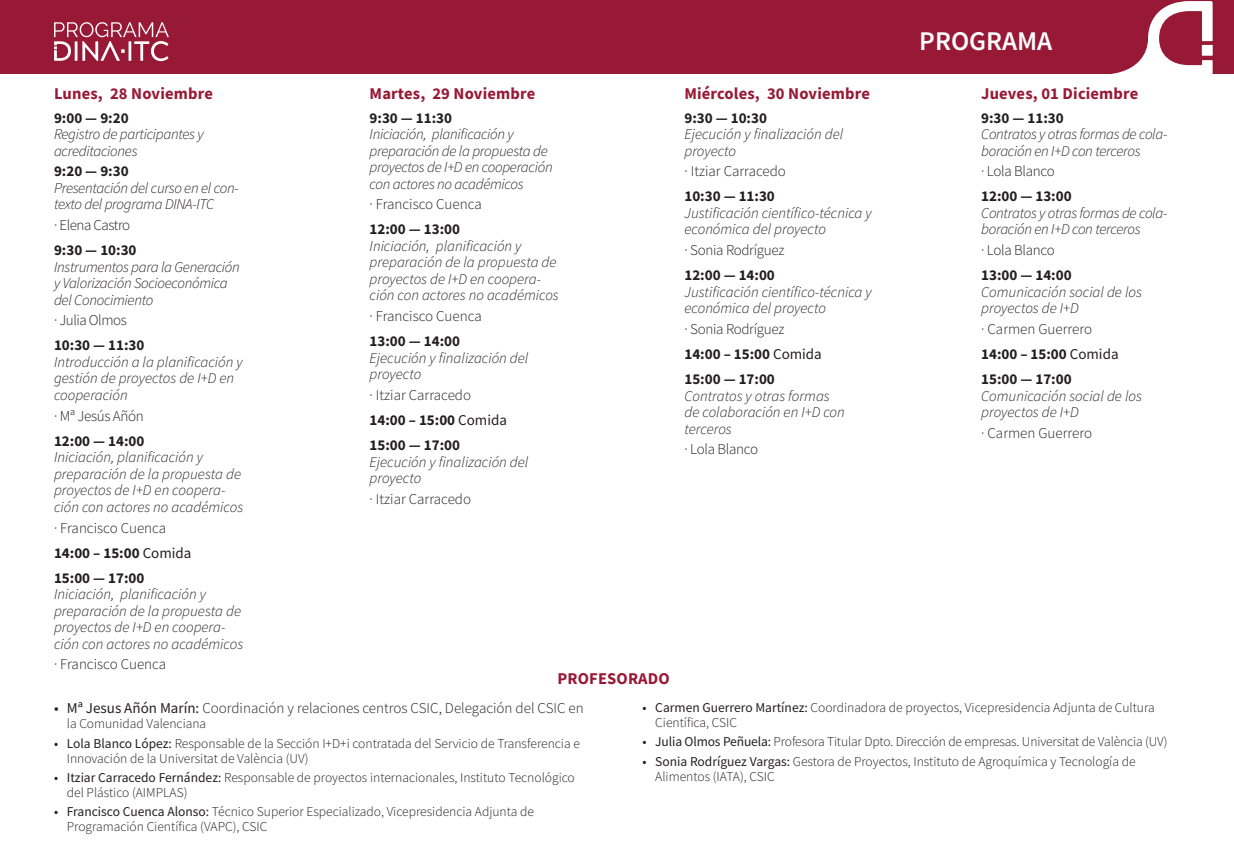
<style>
.page{position:relative;width:1234px;height:851px;background:#fff}
.page>*{position:absolute;margin:0;border:0;box-sizing:border-box;transform-origin:0 0}
.Heading_1{font:600 27px "Source Sans Pro";color:#fff}
.listas{font:700 16.5px "Source Sans Pro";letter-spacing:.01em;color:#981936}
.t1{font:italic 300 15px/16.5px "Source Sans Pro";color:#231f20}
.t2{font:italic 300 15px/16.5px "Source Sans Pro";letter-spacing:-.02em;color:#231f20}
.t3{font:700 15px "Source Sans Pro";color:#231f20}
.t4{font:300 15px "Source Sans Pro";color:#231f20}
.t5{font:300 15px "Source Sans Pro";letter-spacing:-.02em;color:#231f20}
.t6{font:300 15px "Source Sans Pro";letter-spacing:-.03em;color:#231f20}
.t7{font:300 13.5px/15px "Source Sans Pro";color:#231f20}
.s1{font-weight:400}
</style>
<div class="page">
<div style="left:0;top:0;width:1233px;height:74px;background:#981936"></div>
<svg style="left:1111px;top:1px;width:101px;height:73px"></svg>
<div style="left:1167px;top:69px;width:44px;height:8px;background:#fff"></div>
<svg style="left:54px;top:22px;width:115px;height:39px"></svg>
<p class="Heading_1" style="left:919px;top:23px;width:134px">PROGRAMA</p>
<p class="listas" style="left:54px;top:82px;width:160px">Lunes, 28 Noviembre</p>
<p class="listas" style="left:369px;top:82px;width:167px">Martes, 29 Noviembre</p>
<p class="listas" style="left:684px;top:82px;width:187px">Miércoles, 30 Noviembre</p>
<p class="listas" style="left:980px;top:82px;width:159px">Jueves, 01 Diciembre</p>
<p class="t3" style="left:54px;top:107px;width:76px">9:00 — 9:20</p>
<p class="t2" style="left:54px;top:126px;width:151px">Registro de participantes y acreditaciones</p>
<p class="t3" style="left:54px;top:161px;width:76px">9:20 — 9:30</p>
<p class="t2" style="left:54px;top:179px;width:186px">Presentación del curso en el con&shy;texto del programa DINA-ITC</p>
<p class="t6" style="left:54px;top:216px;width:78px">· Elena Castro</p>
<p class="t3" style="left:54px;top:240px;width:84px">9:30 — 10:30</p>
<p class="t2" style="left:54px;top:258px;width:187px">Instrumentos para la Generación y Valorización Socioeconómica del Conocimiento</p>
<p class="t6" style="left:54px;top:311px;width:74px">· Julia Olmos</p>
<p class="t3" style="left:54px;top:335px;width:92px">10:30 — 11:30</p>
<p class="t1" style="left:54px;top:353px;width:190px">Introducción a la planificación y gestión de proyectos de I+D en cooperación</p>
<p class="t5" style="left:54px;top:406px;width:91px">· Mª Jesús Añón</p>
<p class="t3" style="left:54px;top:430px;width:92px">12:00 — 14:00</p>
<p class="t1" style="left:54px;top:449px;width:191px">Iniciación, planificación y preparación de la propuesta de proyectos de I+D en coopera&shy;ción con actores no académicos</p>
<p class="t4" style="left:54px;top:518px;width:114px">· Francisco Cuenca</p>
<p class="t3" style="left:54px;top:542px;width:139px">14:00 – 15:00 <span class="s1">Comida</span></p>
<p class="t3" style="left:54px;top:567px;width:92px">15:00 — 17:00</p>
<p class="t1" style="left:54px;top:585px;width:191px">Iniciación, planificación y preparación de la propuesta de proyectos de I+D en coopera&shy;ción con actores no académicos</p>
<p class="t4" style="left:54px;top:655px;width:114px">· Francisco Cuenca</p>
<p class="t3" style="left:369px;top:107px;width:84px">9:30 — 11:30</p>
<p class="t2" style="left:369px;top:126px;width:184px">Iniciación, planificación y preparación de la propuesta de proyectos de I+D en cooperación con actores no académicos</p>
<p class="t4" style="left:369px;top:195px;width:114px">· Francisco Cuenca</p>
<p class="t3" style="left:369px;top:219px;width:92px">12:00 — 13:00</p>
<p class="t1" style="left:369px;top:237px;width:191px">Iniciación, planificación y preparación de la propuesta de proyectos de I+D en coopera&shy;ción con actores no académicos</p>
<p class="t4" style="left:369px;top:307px;width:114px">· Francisco Cuenca</p>
<p class="t3" style="left:369px;top:331px;width:92px">13:00 — 14:00</p>
<p class="t1" style="left:369px;top:349px;width:160px">Ejecución y finalización del proyecto</p>
<p class="t4" style="left:369px;top:386px;width:103px">· Itziar Carracedo</p>
<p class="t3" style="left:369px;top:410px;width:139px">14:00 – 15:00 <span class="s1">Comida</span></p>
<p class="t3" style="left:369px;top:435px;width:92px">15:00 — 17:00</p>
<p class="t1" style="left:369px;top:453px;width:160px">Ejecución y finalización del proyecto</p>
<p class="t4" style="left:369px;top:489px;width:103px">· Itziar Carracedo</p>
<p class="t3" style="left:684px;top:107px;width:84px">9:30 — 10:30</p>
<p class="t1" style="left:684px;top:126px;width:160px">Ejecución y finalización del proyecto</p>
<p class="t4" style="left:684px;top:162px;width:103px">· Itziar Carracedo</p>
<p class="t3" style="left:684px;top:186px;width:92px">10:30 — 11:30</p>
<p class="t1" style="left:684px;top:204px;width:189px">Justificación científico-técnica y económica del proyecto</p>
<p class="t5" style="left:684px;top:241px;width:102px">· Sonia Rodríguez</p>
<p class="t3" style="left:684px;top:265px;width:92px">12:00 — 14:00</p>
<p class="t1" style="left:684px;top:283px;width:189px">Justificación científico-técnica y económica del proyecto</p>
<p class="t5" style="left:684px;top:320px;width:102px">· Sonia Rodríguez</p>
<p class="t3" style="left:684px;top:344px;width:139px">14:00 – 15:00 <span class="s1">Comida</span></p>
<p class="t3" style="left:684px;top:369px;width:92px">15:00 — 17:00</p>
<p class="t1" style="left:684px;top:387px;width:162px">Contratos y otras formas de colaboración en I+D con terceros</p>
<p class="t5" style="left:684px;top:440px;width:75px">· Lola Blanco</p>
<p class="t3" style="left:980px;top:107px;width:84px">9:30 — 11:30</p>
<p class="t2" style="left:980px;top:126px;width:188px">Contratos y otras formas de cola&shy;boración en I+D con terceros</p>
<p class="t5" style="left:980px;top:162px;width:75px">· Lola Blanco</p>
<p class="t3" style="left:980px;top:186px;width:92px">12:00 — 13:00</p>
<p class="t2" style="left:980px;top:204px;width:188px">Contratos y otras formas de cola&shy;boración en I+D con terceros</p>
<p class="t5" style="left:980px;top:241px;width:75px">· Lola Blanco</p>
<p class="t3" style="left:980px;top:265px;width:92px">13:00 — 14:00</p>
<p class="t1" style="left:980px;top:283px;width:162px">Comunicación social de los proyectos de I+D</p>
<p class="t4" style="left:980px;top:320px;width:112px">· Carmen Guerrero</p>
<p class="t3" style="left:980px;top:344px;width:139px">14:00 – 15:00 <span class="s1">Comida</span></p>
<p class="t3" style="left:980px;top:369px;width:92px">15:00 — 17:00</p>
<p class="t1" style="left:980px;top:387px;width:162px">Comunicación social de los proyectos de I+D</p>
<p class="t4" style="left:980px;top:423px;width:112px">· Carmen Guerrero</p>
<p class="listas" style="left:557px;top:667px;width:114px">PROFESORADO</p>
<p class="t4" style="left:54px;top:699px;width:531px"><span class="s1">• Mª Jesus Añón Marín:</span> Coordinación y relaciones centros CSIC, Delegación del CSIC en</p>
<p class="t7" style="left:67px;top:716px;width:141px">la Comunidad Valenciana</p>
<p class="t7" style="left:67px;top:735px;width:514px;text-indent:-13px"><span class="s1">• Lola Blanco López:</span> Responsable de la Sección I+D+i contratada del Servicio de Transferencia e<br>Innovación de la Universitat de València (UV)</p>
<p class="t7" style="left:67px;top:769px;width:509px;text-indent:-13px"><span class="s1">• Itziar Carracedo Fernández:</span> Responsable de proyectos internacionales, Instituto Tecnológico del Plástico (AIMPLAS)</p>
<p class="t7" style="left:67px;top:804px;width:468px;text-indent:-13px"><span class="s1">• Francisco Cuenca Alonso:</span> Técnico Superior Especializado, Vicepresidencia Adjunta de<br>Programación Científica (VAPC), CSIC</p>
<p class="t7" style="left:655px;top:700px;width:501px;text-indent:-13px"><span class="s1">• Carmen Guerrero Martínez:</span> Coordinadora de proyectos, Vicepresidencia Adjunta de Cultura<br>Científica, CSIC</p>
<p class="t7" style="left:642px;top:734px;width:526px"><span class="s1">• Julia Olmos Peñuela:</span> Profesora Titular Dpto. Dirección de empresas. Universitat de València (UV)</p>
<p class="t7" style="left:655px;top:753px;width:481px;text-indent:-13px"><span class="s1">• Sonia Rodríguez Vargas:</span> Gestora de Proyectos, Instituto de Agroquímica y Tecnología de<br>Alimentos (IATA), CSIC</p>
</div>
